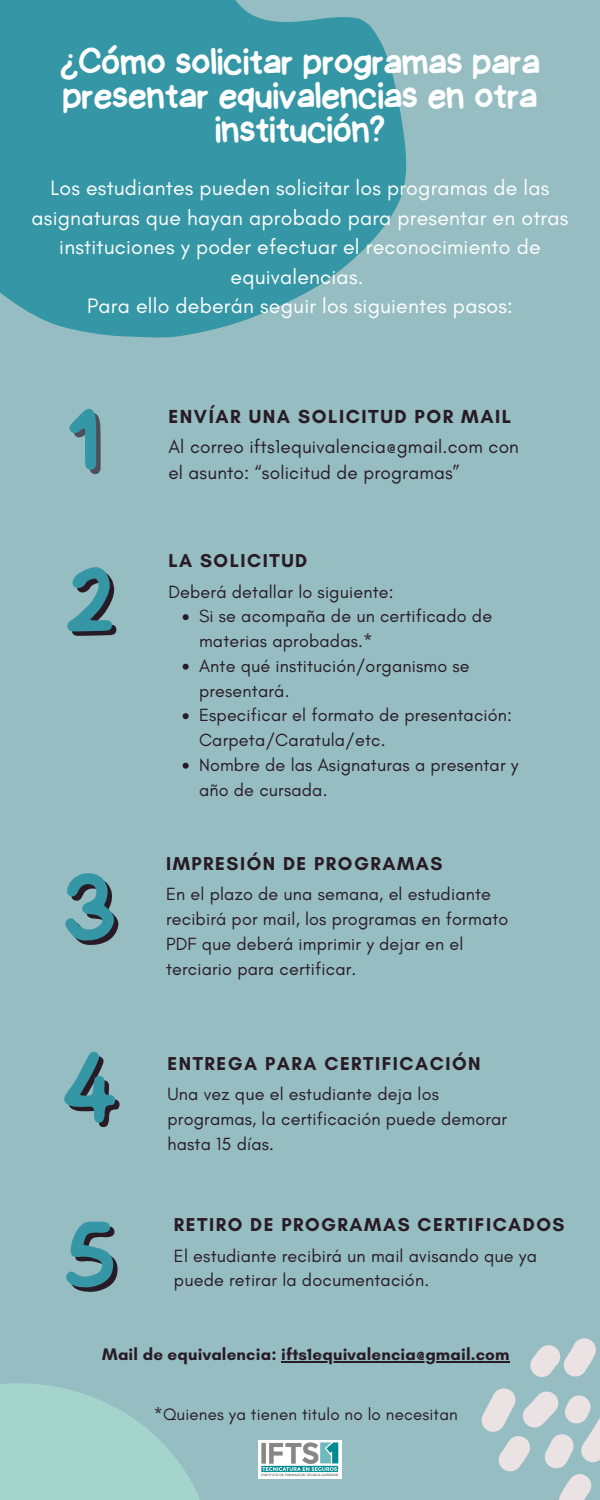
<style>
.page{position:relative;width:600px;height:1500px;background:#95bdc2}
.page>*{position:absolute;margin:0;border:0;box-sizing:border-box;transform-origin:0 0}
.t1{font:100px "Handyman";color:#291b25}
.t2{font:100px "Handyman";color:rgb(41 27 37/.68)}
.t3{font:38.1px/33.8px "Handyman";color:#fff;text-align:center}
.t4{font:21.3px/29.6px "Glacial Indifference";letter-spacing:.01em;color:#fff;text-align:center}
.t5{font:700 19.2px "Glacial Indifference";letter-spacing:.08em;color:#291b25}
.t6{font:700 19px "Glacial Indifference";letter-spacing:.08em;color:#291b25}
.t7{font:19px/26.2px "Glacial Indifference";letter-spacing:.01em;color:#291b25}
.t8{font:18px/24.8px "Glacial Indifference";letter-spacing:.01em;color:#291b25}
.t9{font:700 17px "Glacial Indifference";letter-spacing:.01em;color:#291b25}
.t10{font:17px "Glacial Indifference";letter-spacing:.01em;color:#291b25}
</style>
<div class="page">
<svg style="left:183px;top:614px;width:6px;height:6px"></svg>
<svg style="left:183px;top:664px;width:6px;height:6px"></svg>
<svg style="left:183px;top:713px;width:6px;height:6px"></svg>
<svg style="left:183px;top:763px;width:6px;height:6px"></svg>
<svg style="left:0;top:1383px;width:200px;height:117px"></svg>
<svg style="left:0;top:0;width:406px;height:338px;background:#419ba8"></svg>
<svg style="left:530px;top:1338px;width:66px;height:39px"></svg>
<svg style="left:481px;top:1388px;width:119px;height:112px"></svg>
<img style="left:259px;top:1440px;width:82px;height:39px">
<hr style="left:281px;top:1361px;width:229px;height:2px;background:#291b25">
<h5 class="t3" style="left:60px;top:45px;width:481px">¿Cómo solicitar programas para presentar equivalencias en otra institución?</h5>
<p class="t4" style="left:32px;top:173px;width:538px">Los estudiantes pueden solicitar los programas de las asignaturas que hayan aprobado para presentar en otras instituciones y poder efectuar el reconocimiento de equivalencias.<br>Para ello deberán seguir los siguientes pasos:</p>
<h1 class="t2" style="left:72px;top:392px;width:32px">1</h1>
<h1 class="t1" style="left:70px;top:555px;width:50px">2</h1>
<h1 class="t1" style="left:68px;top:863px;width:54px">3</h1>
<h1 class="t1" style="left:67px;top:1040px;width:56px">4</h1>
<h1 class="t1" style="left:69px;top:1210px;width:52px">5</h1>
<p class="t5" style="left:168px;top:404px;width:344px">ENVÍAR UNA SOLICITUD POR MAIL</p>
<h1 class="t7" style="left:168px;top:433px;width:352px">Al correo ifts1equivalencia@gmail.com con el asunto: “solicitud de programas”</h1>
<h4 class="t6" style="left:168px;top:549px;width:140px">LA SOLICITUD</h4>
<h5 class="t8" style="left:168px;top:579px;width:227px">Deberá detallar lo siguiente:</h5>
<p class="t8" style="left:199px;top:604px;width:295px">Si se acompaña de un certificado de materias aprobadas.*</p>
<p class="t8" style="left:199px;top:653px;width:272px">Ante qué institución/organismo se presentará.</p>
<p class="t8" style="left:199px;top:703px;width:315px">Especificar el formato de presentación:<br>Carpeta/Caratula/etc.</p>
<p class="t8" style="left:199px;top:752px;width:321px">Nombre de las Asignaturas a presentar y año de cursada.</p>
<h3 class="t6" style="left:166px;top:852px;width:278px">IMPRESIÓN DE PROGRAMAS</h3>
<p class="t8" style="left:166px;top:882px;width:344px">En el plazo de una semana, el estudiante recibirá por mail, los programas en formato PDF que deberá imprimir y dejar en el terciario para certificar.</p>
<p class="t6" style="left:167px;top:1052px;width:315px">ENTREGA PARA CERTIFICACIÓN</p>
<h4 class="t8" style="left:167px;top:1082px;width:341px">Una vez que el estudiante deja los programas, la certificación puede demorar hasta 15 días.</h4>
<h2 class="t6" style="left:174px;top:1213px;width:392px">RETIRO DE PROGRAMAS CERTIFICADOS</h2>
<h5 class="t8" style="left:174px;top:1243px;width:365px">El estudiante recibirá un mail avisando que ya puede retirar la documentación.</h5>
<h5 class="t9" style="left:102px;top:1343px;width:409px">Mail de equivalencia: ifts1equivalencia@gmail.com</h5>
<h4 class="t10" style="left:154px;top:1404px;width:305px">*Quienes ya tienen titulo no lo necesitan</h4>
</div>
